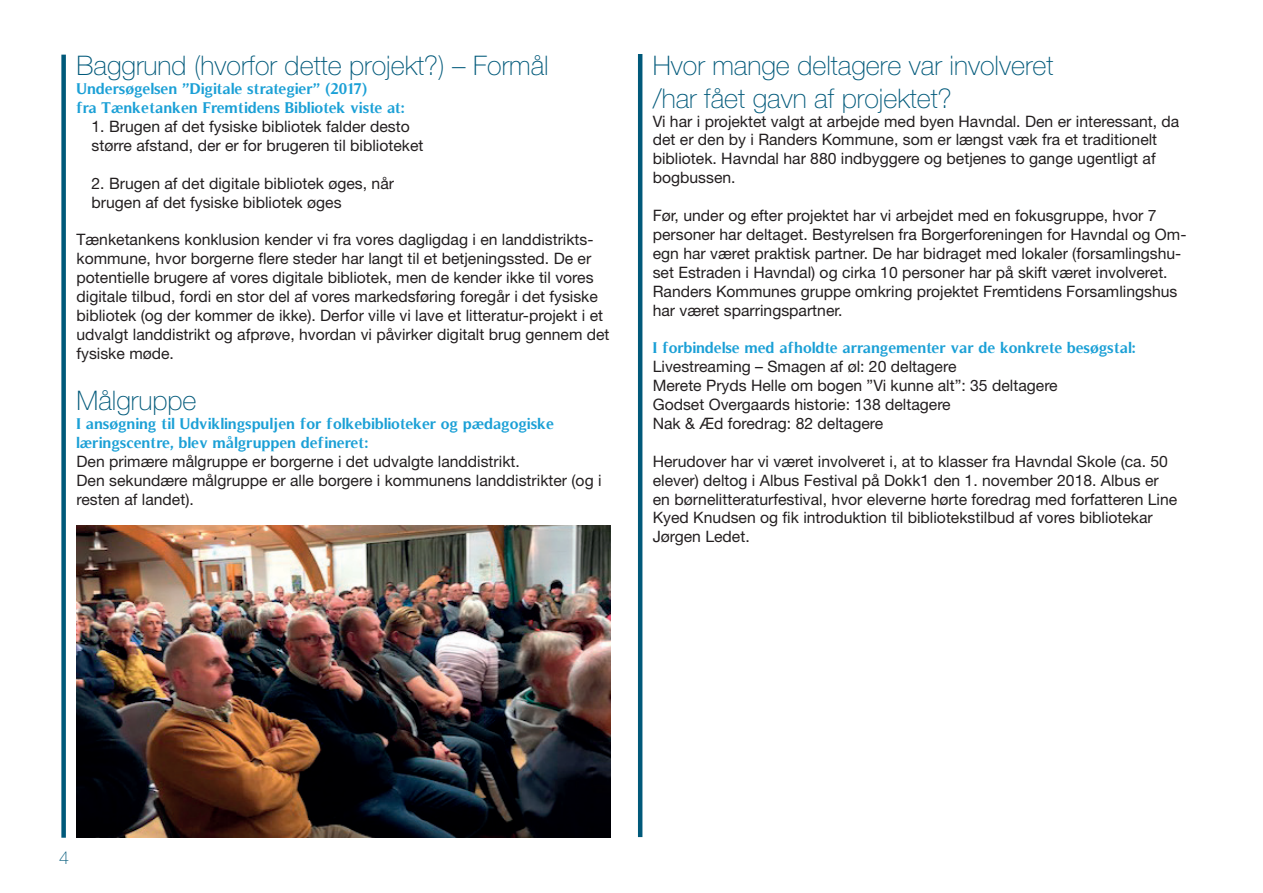
<style>
.page{position:relative;width:1263px;height:893px;background:#fff}
.page>*{position:absolute;margin:0;border:0;box-sizing:border-box;transform-origin:0 0}
.t1{font:100 27px/32.4px "Helvetica Neue";color:#00597a}
.t2{font:100 18px "Helvetica Neue";color:#00597a}
.t3{font:15.75px/18.9px "Helvetica Neue";color:#231f20}
.t4{font:700 15.75px/18.9px "Timeless";color:#1ba0d6}
</style>
<div class="page">
<hr style="left:638px;top:54px;width:4px;height:783px;background:#00597a">
<div style="left:61px;top:55px;width:5px;height:783px;background:#00597a"></div>
<img style="left:77px;top:525px;width:533px;height:312px">
<h1 class="t1" style="left:77px;top:49px;width:474px">Baggrund (hvorfor dette projekt?) – Formål</h1>
<p class="t4" style="left:77px;top:79px;width:330px">Undersøgelsen ”Digitale strategier” (2017)<br>fra Tænketanken Fremtidens Bibliotek viste at:</p>
<p class="t3" style="left:92px;top:117px;width:333px">1. Brugen af det fysiske bibliotek falder desto større afstand, der er for brugeren til biblioteket</p>
<p class="t3" style="left:92px;top:173px;width:304px">2. Brugen af det digitale bibliotek øges, når brugen af det fysiske bibliotek øges</p>
<p class="t3" style="left:77px;top:230px;width:534px">Tænketankens konklusion kender vi fra vores dagligdag i en landdistrikts&shy;kommune, hvor borgerne flere steder har langt til et betjeningssted. De er potentielle brugere af vores digitale bibliotek, men de kender ikke til vores digitale tilbud, fordi en stor del af vores markedsføring foregår i det fysiske bibliotek (og der kommer de ikke). Derfor ville vi lave et litteratur-projekt i et udvalgt landdistrikt og afprøve, hvordan vi påvirker digitalt brug gennem det fysiske møde.</p>
<h1 class="t1" style="left:77px;top:384px;width:121px">Målgruppe</h1>
<p class="t4" style="left:77px;top:414px;width:479px">I ansøgning til Udviklingspuljen for folkebiblioteker og pædagogiske læringscentre, blev målgruppen defineret:</p>
<p class="t3" style="left:77px;top:451px;width:526px">Den primære målgruppe er borgerne i det udvalgte landdistrikt.<br>Den sekundære målgruppe er alle borgere i kommunens landdistrikter (og i resten af landet).</p>
<h1 class="t1" style="left:653px;top:49px;width:402px">Hvor mange deltagere var involveret /har fået gavn af projektet?</h1>
<p class="t3" style="left:653px;top:111px;width:528px">Vi har i projektet valgt at arbejde med byen Havndal. Den er interessant, da det er den by i Randers Kommune, som er længst væk fra et traditionelt bibliotek. Havndal har 880 indbyggere og betjenes to gange ugentligt af bogbussen.</p>
<p class="t3" style="left:653px;top:206px;width:535px">Før, under og efter projektet har vi arbejdet med en fokusgruppe, hvor 7 personer har deltaget. Bestyrelsen fra Borgerforeningen for Havndal og Om&shy;egn har været praktisk partner. De har bidraget med lokaler (forsamlingshu&shy;set Estraden i Havndal) og cirka 10 personer har på skift været involveret.<br>Randers Kommunes gruppe omkring projektet Fremtidens Forsamlingshus har været sparringspartner.</p>
<p class="t4" style="left:653px;top:338px;width:484px">I forbindelse med afholdte arrangementer var de konkrete besøgstal:</p>
<p class="t3" style="left:653px;top:357px;width:406px">Livestreaming – Smagen af øl: 20 deltagere<br>Merete Pryds Helle om bogen ”Vi kunne alt”: 35 deltagere Godset Overgaards historie: 138 deltagere<br>Nak &amp; Æd foredrag: 82 deltagere</p>
<p class="t3" style="left:653px;top:451px;width:526px">Herudover har vi været involveret i, at to klasser fra Havndal Skole (ca. 50 elever) deltog i Albus Festival på Dokk1 den 1. november 2018. Albus er en børnelitteraturfestival, hvor eleverne hørte foredrag med forfatteren Line Kyed Knudsen og fik introduktion til bibliotekstilbud af vores bibliotekar Jørgen Ledet.</p>
<p class="t2" style="left:59px;top:847px;width:12px">4</p>
</div>
